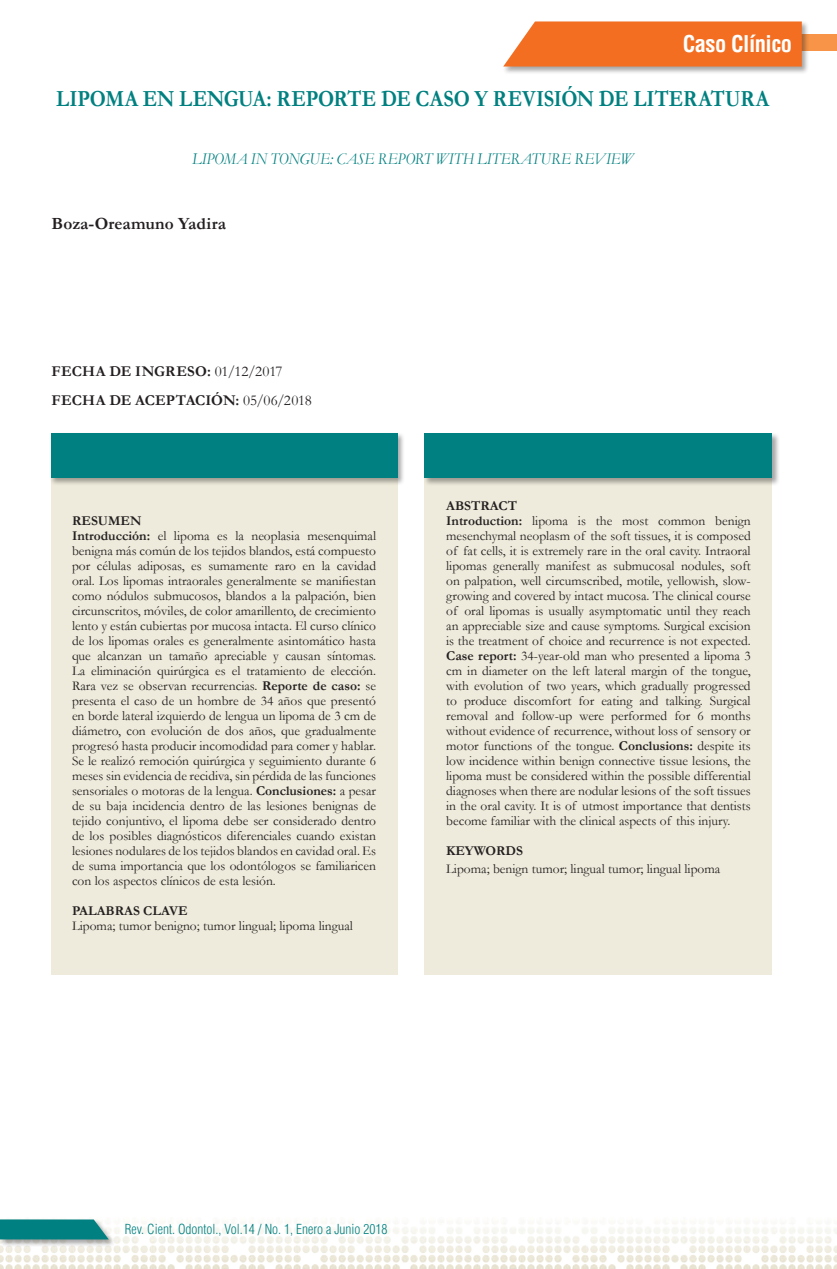
<style>
.page{position:relative;width:837px;height:1269px;background:#fff}
.page>*{position:absolute;margin:0;border:0;box-sizing:border-box;transform-origin:0 0}
.t1{font:700 23.25px "Garamond";letter-spacing:-.005em;color:#008080;scale:.88 1}
.t2{font:700 condensed 22.5px "Helvetica LT Std";letter-spacing:-.02em;color:#fff}
.t3{font:700 17.25px "Garamond";letter-spacing:.005em;color:#231f20}
.t4{font:italic 16.5px "Garamond";letter-spacing:.015em;color:#008080;scale:.88 1}
.t5{font:700 15px/28.5px "Garamond";letter-spacing:.005em;color:#231f20}
.t6{font:13.5px/15px "Garamond";color:#231f20}
.t7{font:300 condensed 13.5px "Helvetica LT Std";color:#008080}
.t8{font:700 13.5px "Garamond";color:#231f20}
.s1{font-weight:400}
.s2{font-weight:700}
</style>
<div class="page">
<img style="left:0;top:1223px;width:837px;height:46px">
<div style="left:0;top:1218px;width:116px;height:29px;background:#231f20;opacity:.4"></div>
<svg style="left:0;top:1219px;width:109px;height:20px"></svg>
<div style="left:531px;top:34px;width:306px;height:16px;background:#f79447"></div>
<div style="left:502px;top:20px;width:307px;height:54px;background:#231f20;opacity:.4"></div>
<svg style="left:503px;top:21px;width:299px;height:46px"></svg>
<div style="left:425px;top:434px;width:347px;height:541px;background:#eeebdc"></div>
<div style="left:51px;top:434px;width:346px;height:541px;background:#eeebdc"></div>
<div style="left:423px;top:432px;width:357px;height:54px;background:#231f20;opacity:.4"></div>
<div style="left:425px;top:434px;width:347px;height:44px;background:#008080"></div>
<div style="left:50px;top:432px;width:355px;height:54px;background:#231f20;opacity:.4"></div>
<div style="left:51px;top:434px;width:346px;height:44px;background:#008080"></div>
<h2 class="t2" style="left:683px;top:30px;width:111px">Caso Clínico</h2>
<h1 class="t1" style="left:56px;top:85px;width:812px">LIPOMA EN LENGUA: REPORTE DE CASO Y REVISIÓN DE LITERATURA</h1>
<p class="t4" style="left:192px;top:149px;width:503px">LIPOMA IN TONGUE: CASE REPORT WITH LITERATURE REVIEW</p>
<p class="t3" style="left:52px;top:213px;width:176px">Boza-Oreamuno Yadira</p>
<p class="t5" style="left:52px;top:357px;width:262px">FECHA DE INGRESO: <span class="s1">01/12/2017<br></span>FECHA DE ACEPTACIÓN: <span class="s1">05/06/2018</span></p>
<p class="t6" style="left:72px;top:514px;width:306px"><span class="s2">RESUMEN<br>Introducción:</span> el lipoma es la neoplasia mesenquimal benigna más común de los tejidos blandos, está compuesto por células adiposas, es sumamente raro en la cavidad oral. Los lipomas intraorales generalmente se manifiestan como nódulos submucosos, blandos a la palpación, bien circunscritos, móviles, de color amarillento, de crecimiento lento y están cubiertas por mucosa intacta. El curso clínico de los lipomas orales es generalmente asintomático hasta que alcanzan un tamaño apreciable y causan síntomas.<br>La eliminación quirúrgica es el tratamiento de elección.<br>Rara vez se observan recurrencias. <span class="s2">Reporte de caso:</span> se presenta el caso de un hombre de 34 años que presentó en borde lateral izquierdo de lengua un lipoma de 3 cm de diámetro, con evolución de dos años, que gradualmente progresó hasta producir incomodidad para comer y hablar.<br>Se le realizó remoción quirúrgica y seguimiento durante 6 meses sin evidencia de recidiva, sin pérdida de las funciones sensoriales o motoras de la lengua. <span class="s2">Conclusiones:</span> a pesar de su baja incidencia dentro de las lesiones benignas de tejido conjuntivo, el lipoma debe ser considerado dentro de los posibles diagnósticos diferenciales cuando existan lesiones nodulares de los tejidos blandos en cavidad oral. Es de suma importancia que los odontólogos se familiaricen con los aspectos clínicos de esta lesión.</p>
<p class="t8" style="left:72px;top:903px;width:117px">PALABRAS CLAVE</p>
<p class="t6" style="left:72px;top:919px;width:283px">Lipoma; tumor benigno; tumor lingual; lipoma lingual</p>
<p class="t6" style="left:446px;top:499px;width:306px"><span class="s2">ABSTRACT<br>Introduction:</span> lipoma is the most common benign mesenchymal neoplasm of the soft tissues, it is composed of fat cells, it is extremely rare in the oral cavity. Intraoral lipomas generally manifest as submucosal nodules, soft on palpation, well circumscribed, motile, yellowish, slow&shy;growing and covered by intact mucosa. The clinical course of oral lipomas is usually asymptomatic until they reach an appreciable size and cause symptoms. Surgical excision is the treatment of choice and recurrence is not expected.<br><span class="s2">Case report:</span> 34-year-old man who presented a lipoma 3 cm in diameter on the left lateral margin of the tongue, with evolution of two years, which gradually progressed to produce discomfort for eating and talking. Surgical removal and follow-up were performed for 6 months without evidence of recurrence, without loss of sensory or motor functions of the tongue. <span class="s2">Conclusions:</span> despite its low incidence within benign connective tissue lesions, the lipoma must be considered within the possible differential diagnoses when there are nodular lesions of the soft tissues in the oral cavity. It is of utmost importance that dentists become familiar with the clinical aspects of this injury.</p>
<p class="t8" style="left:446px;top:843px;width:78px">KEYWORDS</p>
<p class="t6" style="left:446px;top:861px;width:276px">Lipoma; benign tumor; lingual tumor; lingual lipoma</p>
<p class="t7" style="left:125px;top:1220px;width:264px">Rev. Cient. Odontol., Vol.14 / No. 1, Enero a Junio 2018</p>
</div>
